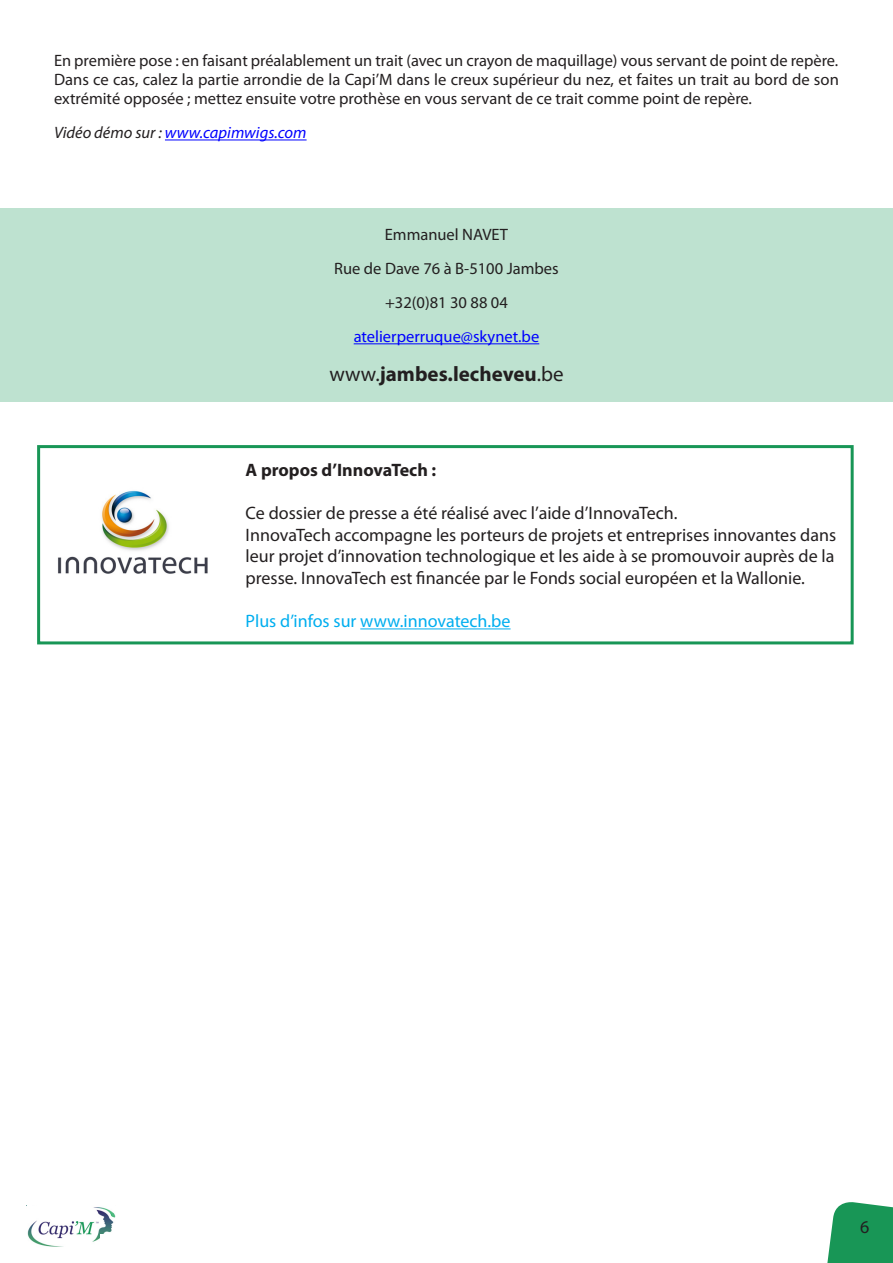
<style>
.page{position:relative;width:893px;height:1263px;background:#fff}
.page>*{position:absolute;margin:0;border:0;box-sizing:border-box;transform-origin:0 0}
.t1{font:700 21px "Myriad Pro";color:#231f20}
.t2{font:18px/21.6px "Myriad Pro";color:#231f20;text-align:justify}
.t3{font:18px "Myriad Pro";color:#00aeef}
.t4{font:700 18px "Myriad Pro";color:#231f20}
.t5{font:16.5px/18.9px "Myriad Pro";color:#231f20;text-align:justify}
.t6{font:italic 16.5px "Myriad Pro";color:#00f}
.t7{font:16.5px "Myriad Pro";color:#00f}
.s1{color:#231f20}
.s2{font-weight:400}
</style>
<div class="page">
<svg style="left:827px;top:1202px;width:66px;height:61px;background:#30a067"></svg>
<img style="left:27px;top:1207px;width:89px;height:40px">
<svg style="left:27px;top:1207px;width:4px;height:3px"></svg>
<div style="left:101px;top:1234px;width:15px;height:13px;background:#fff"></div>
<div style="left:0;top:208px;width:893px;height:194px;background:#bee2d0"></div>
<hr style="left:165px;top:140px;width:142px;height:1px;background:#00f">
<hr style="left:354px;top:343px;width:185px;height:1px;background:#00f">
<img style="left:58px;top:490px;width:150px;height:84px">
<hr style="left:360px;top:628px;width:151px;height:1px;background:#00aeef">
<div style="left:37px;top:445px;width:817px;height:199px;border:3px solid #189656"></div>
<p class="t5" style="left:54px;top:51px;width:786px">En première pose : en faisant préalablement un trait (avec un crayon de maquillage) vous servant de point de repère.<br>Dans ce cas, calez la partie arrondie de la Capi’M dans le creux supérieur du nez, et faites un trait au bord de son extrémité opposée ; mettez ensuite votre prothèse en vous servant de ce trait comme point de repère.</p>
<p class="t6" style="left:54px;top:123px;width:254px"><span class="s1">Vidéo démo sur :</span> www.capimwigs.com</p>
<p class="t5" style="left:385px;top:225px;width:125px">Emmanuel NAVET</p>
<p class="t5" style="left:334px;top:259px;width:226px">Rue de Dave 76 à B-5100 Jambes</p>
<p class="t5" style="left:385px;top:293px;width:124px">+32(0)81 30 88 04</p>
<p class="t7" style="left:354px;top:326px;width:187px">atelierperruque@skynet.be</p>
<p class="t1" style="left:329px;top:361px;width:236px"><span class="s2">www.</span>jambes.lecheveu<span class="s2">.be</span></p>
<p class="t4" style="left:246px;top:458px;width:192px">A propos d’InnovaTech :</p>
<p class="t2" style="left:246px;top:502px;width:433px">Ce dossier de presse a été réalisé avec l’aide d’InnovaTech.</p>
<p class="t2" style="left:246px;top:524px;width:592px">InnovaTech accompagne les porteurs de projets et entreprises innovantes dans leur projet d’innovation technologique et les aide à se promouvoir auprès de la presse. InnovaTech est financée par le Fonds social européen et la Wallonie.</p>
<p class="t3" style="left:246px;top:610px;width:266px">Plus d’infos sur www.innovatech.be</p>
<p class="t2" style="left:860px;top:1216px;width:11px">6</p>
</div>
